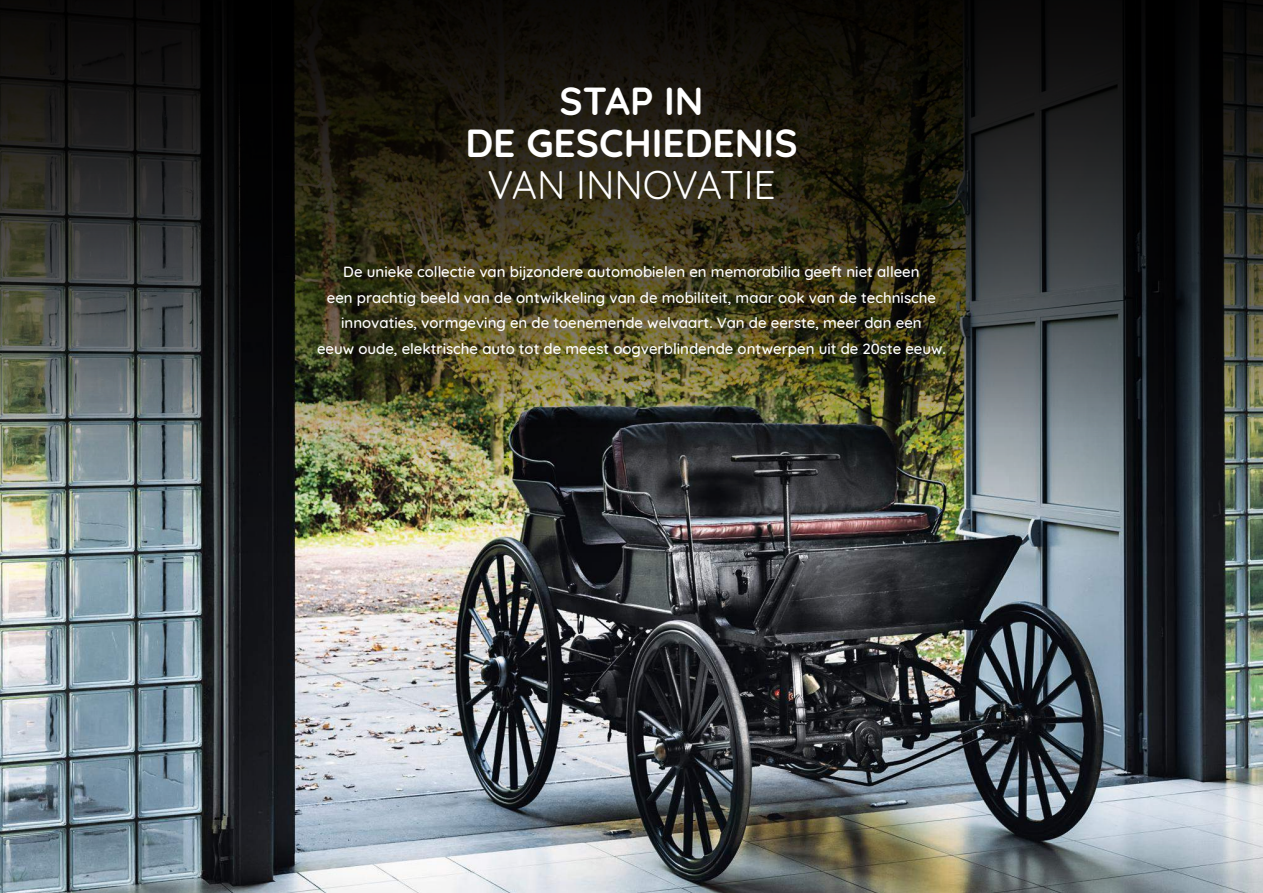
<style>
.page{position:relative;width:1263px;height:893px;background:#fff}
.page>*{position:absolute;margin:0;border:0;box-sizing:border-box;transform-origin:0 0}
.t1{font:700 39px/42px "Quicksand";color:#fff;text-align:center}
.t2{font:39px "Quicksand";color:#fff}
.t3{font:500 15px/25.5px "Quicksand";color:#fff;text-align:center}
</style>
<div class="page">
<img style="left:0;top:553px;width:1263px;height:340px">
<img style="left:0;top:428px;width:1263px;height:125px">
<img style="left:0;top:0;width:1263px;height:428px">
<h1 class="t1" style="left:465px;top:77px;width:334px">STAP IN<br>DE GESCHIEDENIS</h1>
<h1 class="t2" style="left:487px;top:155px;width:290px">VAN INNOVATIE</h1>
<p class="t3" style="left:317px;top:258px;width:630px">De unieke collectie van bijzondere automobielen en memorabilia geeft niet alleen<br>een prachtig beeld van de ontwikkeling van de mobiliteit, maar ook van de technische innovaties, vormgeving en de toenemende welvaart. Van de eerste, meer dan een<br>eeuw oude, elektrische auto tot de meest oogverblindende ontwerpen uit de 20ste eeuw.</p>
</div>
